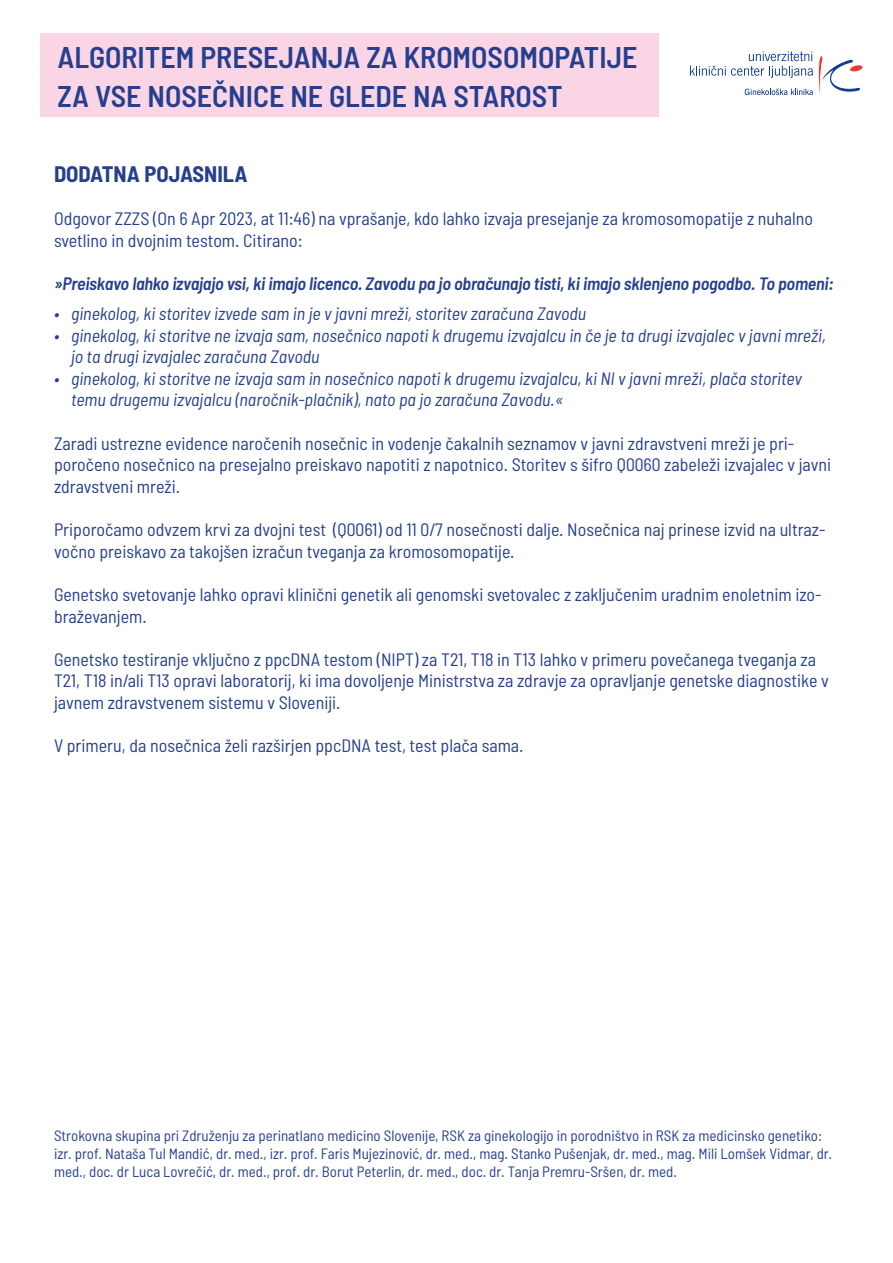
<style>
.page{position:relative;width:893px;height:1263px;background:#fff}
.page>*{position:absolute;margin:0;border:0;box-sizing:border-box;transform-origin:0 0}
.t1{font:600 semi-condensed 30px/38.8px "Barlow";color:#253f8e}
.t2{font:700 semi-condensed 22.5px "Barlow";color:#253f8e}
.t3{font:semi-condensed 18px/21.6px "Barlow";color:#253f8e}
.t4{font:italic semi-condensed 18px/21.6px "Barlow";color:#253f8e}
.t5{font:italic 600 semi-condensed 18px "Barlow";letter-spacing:-.01em;color:#253f8e}
.t6{font:semi-condensed 15px/18px "Barlow";color:#253f8e}
</style>
<div class="page">
<div style="left:41px;top:34px;width:618px;height:83px;background:#fad5e5"></div>
<svg style="left:745px;top:88px;width:68px;height:7px"></svg>
<svg style="left:819px;top:56px;width:44px;height:37px"></svg>
<svg style="left:690px;top:51px;width:123px;height:27px"></svg>
<h1 class="t1" style="left:58px;top:37px;width:581px">ALGORITEM PRESEJANJA ZA KROMOSOMOPATIJE<br>ZA VSE NOSEČNICE NE GLEDE NA STAROST</h1>
<p class="t2" style="left:54px;top:160px;width:195px">DODATNA POJASNILA</p>
<p class="t3" style="left:54px;top:207px;width:761px">Odgovor ZZZS (On 6 Apr 2023, at 11:46) na vprašanje, kdo lahko izvaja presejanje za kromosomopatije z nuhalno svetlino in dvojnim testom. Citirano:</p>
<p class="t5" style="left:54px;top:272px;width:781px">»Preiskavo lahko izvajajo vsi, ki imajo licenco. Zavodu pa jo obračunajo tisti, ki imajo sklenjeno pogodbo. To pomeni:</p>
<p class="t4" style="left:54px;top:302px;width:534px">• ginekolog, ki storitev izvede sam in je v javni mreži, storitev zaračuna Zavodu</p>
<p class="t4" style="left:71px;top:324px;width:756px;text-indent:-17px">• ginekolog, ki storitve ne izvaja sam, nosečnico napoti k drugemu izvajalcu in če je ta drugi izvajalec v javni mreži, jo ta drugi izvajalec zaračuna Zavodu</p>
<p class="t4" style="left:71px;top:367px;width:732px;text-indent:-17px">• ginekolog, ki storitve ne izvaja sam in nosečnico napoti k drugemu izvajalcu, ki NI v javni mreži, plača storitev temu drugemu izvajalcu (naročnik-plačnik), nato pa jo zaračuna Zavodu.«</p>
<p class="t3" style="left:54px;top:432px;width:779px">Zaradi ustrezne evidence naročenih nosečnic in vodenje čakalnih seznamov v javni zdravstveni mreži je pri&shy;poročeno nosečnico na presejalno preiskavo napotiti z napotnico. Storitev s šifro Q0060 zabeleži izvajalec v javni zdravstveni mreži.</p>
<p class="t3" style="left:54px;top:518px;width:773px">Priporočamo odvzem krvi za dvojni test (Q0061) od 11 0/7 nosečnosti dalje. Nosečnica naj prinese izvid na ultraz&shy;vočno preiskavo za takojšen izračun tveganja za kromosomopatije.</p>
<p class="t3" style="left:54px;top:583px;width:769px">Genetsko svetovanje lahko opravi klinični genetik ali genomski svetovalec z zaključenim uradnim enoletnim izo&shy;braževanjem.</p>
<p class="t3" style="left:54px;top:648px;width:776px">Genetsko testiranje vključno z ppcDNA testom (NIPT) za T21, T18 in T13 lahko v primeru povečanega tveganja za<br>T21, T18 in/ali T13 opravi laboratorij, ki ima dovoljenje Ministrstva za zdravje za opravljanje genetske diagnostike v javnem zdravstvenem sistemu v Sloveniji.</p>
<p class="t3" style="left:54px;top:734px;width:471px">V primeru, da nosečnica želi razširjen ppcDNA test, test plača sama.</p>
<p class="t6" style="left:54px;top:1126px;width:780px">Strokovna skupina pri Združenju za perinatlano medicino Slovenije, RSK za ginekologijo in porodništvo in RSK za medicinsko genetiko: izr. prof. Nataša Tul Mandić, dr. med., izr. prof. Faris Mujezinović, dr. med., mag. Stanko Pušenjak, dr. med., mag. Mili Lomšek Vidmar, dr. med., doc. dr Luca Lovrečić, dr. med., prof. dr. Borut Peterlin, dr. med., doc. dr. Tanja Premru-Sršen, dr. med.</p>
</div>
